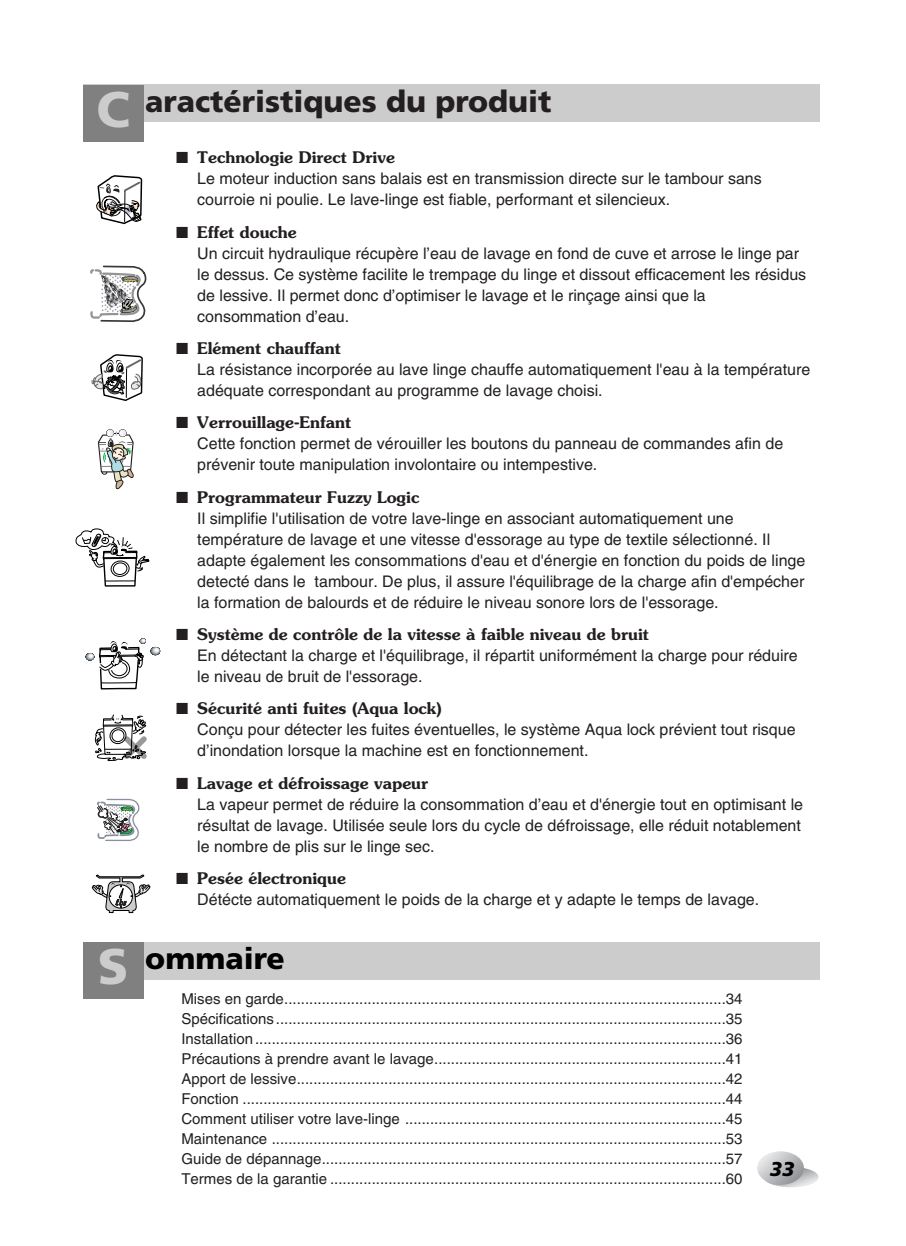
<style>
.page{position:relative;width:906px;height:1246px;background:#fff}
.page>*{position:absolute;margin:0;border:0;box-sizing:border-box;transform-origin:0 0}
.t1{font:900 30px "Frutiger";color:#231f20}
.t2{font:900 30px "Frutiger";color:#000}
.t3{font:italic 900 20px "Frutiger";color:#000}
.t4{font:16px/21px "Helvetica";color:#231f20}
.t5{font:600 16px "Souvenir";color:#231f20}
.t6{font:15px/20px "Helvetica";color:#231f20;text-align:justify}
.s1{font-size:50px;color:#ccc}
</style>
<div class="page">
<svg style="left:764px;top:1167px;width:55px;height:20px"></svg>
<svg style="left:757px;top:1151px;width:47px;height:34px"></svg>
<div style="left:83px;top:85px;width:736px;height:37px;background:#ccc"></div>
<div style="left:83px;top:85px;width:60px;height:57px;background:#808080"></div>
<div style="left:83px;top:942px;width:736px;height:38px;background:#ccc"></div>
<div style="left:83px;top:942px;width:60px;height:57px;background:#808080"></div>
<svg style="left:90px;top:265px;width:57px;height:57px"></svg>
<svg style="left:92px;top:354px;width:51px;height:47px"></svg>
<svg style="left:97px;top:429px;width:37px;height:60px"></svg>
<svg style="left:75px;top:528px;width:75px;height:59px"></svg>
<div style="left:86px;top:653px;width:8px;height:8px;background:#575e61;border-radius:50%"></div>
<div style="left:86px;top:653px;width:8px;height:7px;background:#6f767a;border-radius:50%"></div>
<div style="left:150px;top:647px;width:10px;height:8px;background:#404849;border-radius:50%"></div>
<div style="left:151px;top:647px;width:9px;height:8px;background:#686f73;border-radius:50%"></div>
<div style="left:152px;top:648px;width:8px;height:6px;background:#9fa5ac;border-radius:50%"></div>
<svg style="left:153px;top:648px;width:6px;height:6px"></svg>
<svg style="left:87px;top:638px;width:59px;height:52px"></svg>
<svg style="left:95px;top:714px;width:52px;height:47px"></svg>
<svg style="left:97px;top:798px;width:43px;height:44px"></svg>
<svg style="left:91px;top:874px;width:60px;height:40px"></svg>
<svg style="left:96px;top:175px;width:47px;height:50px"></svg>
<h1 class="t1" style="left:97px;top:89px;width:457px"><span class="s1">C</span> aractéristiques du produit</h1>
<p class="t5" style="left:176px;top:151px;width:220px">■ Technologie Direct Drive</p>
<p class="t4" style="left:197px;top:170px;width:566px">Le moteur induction sans balais est en transmission directe sur le tambour sans courroie ni poulie. Le lave-linge est fiable, performant et silencieux.</p>
<p class="t5" style="left:176px;top:226px;width:122px">■ Effet douche</p>
<p class="t4" style="left:197px;top:244px;width:610px">Un circuit hydraulique récupère l’eau de lavage en fond de cuve et arrose le linge par le dessus. Ce système facilite le trempage du linge et dissout efficacement les résidus de lessive. Il permet donc d’optimiser le lavage et le rinçage ainsi que la consommation d’eau.</p>
<p class="t5" style="left:176px;top:342px;width:166px">■ Elément chauffant</p>
<p class="t4" style="left:197px;top:360px;width:615px">La résistance incorporée au lave linge chauffe automatiquement l'eau à la température adéquate correspondant au programme de lavage choisi.</p>
<p class="t5" style="left:176px;top:416px;width:176px">■ Verrouillage-Enfant</p>
<p class="t4" style="left:197px;top:435px;width:587px">Cette fonction permet de vérouiller les boutons du panneau de commandes afin de prévenir toute manipulation involontaire ou intempestive.</p>
<p class="t5" style="left:176px;top:491px;width:245px">■ Programmateur Fuzzy Logic</p>
<p class="t4" style="left:197px;top:509px;width:610px">Il simplifie l'utilisation de votre lave-linge en associant automatiquement une température de lavage et une vitesse d'essorage au type de textile sélectionné. Il adapte également les consommations d'eau et d'énergie en fonction du poids de linge detecté dans le tambour. De plus, il assure l'équilibrage de la charge afin d'empécher la formation de balourds et de réduire le niveau sonore lors de l'essorage.</p>
<p class="t5" style="left:176px;top:628px;width:474px">■ Système de contrôle de la vitesse à faible niveau de bruit</p>
<p class="t4" style="left:197px;top:647px;width:602px">En détectant la charge et l'équilibrage, il répartit uniformément la charge pour réduire le niveau de bruit de l'essorage.</p>
<p class="t5" style="left:176px;top:702px;width:267px">■ Sécurité anti fuites (Aqua lock)</p>
<p class="t4" style="left:197px;top:721px;width:600px">Conçu pour détecter les fuites éventuelles, le système Aqua lock prévient tout risque d’inondation lorsque la machine est en fonctionnement.</p>
<p class="t5" style="left:176px;top:777px;width:253px">■ Lavage et défroissage vapeur</p>
<p class="t4" style="left:197px;top:795px;width:607px">La vapeur permet de réduire la consommation d’eau et d'énergie tout en optimisant le résultat de lavage. Utilisée seule lors du cycle de défroissage, elle réduit notablement le nombre de plis sur le linge sec.</p>
<p class="t5" style="left:176px;top:872px;width:171px">■ Pesée électronique</p>
<p class="t4" style="left:197px;top:891px;width:563px">Détécte automatiquement le poids de la charge et y adapte le temps de lavage.</p>
<h1 class="t2" style="left:98px;top:946px;width:188px"><span class="s1">S</span> ommaire</h1>
<p class="t6" style="left:181px;top:990px;width:563px">Mises en garde..........................................................................................................34<br>Spécifications............................................................................................................35<br>Installation.................................................................................................................36<br>Précautions à prendre avant le lavage......................................................................41<br>Apport de lessive.......................................................................................................42<br>Fonction ....................................................................................................................44<br>Comment utiliser votre lave-linge .............................................................................45<br>Maintenance .............................................................................................................53<br>Guide de dépannage.................................................................................................57<br>Termes de la garantie ...............................................................................................60</p>
<p class="t3" style="left:770px;top:1160px;width:26px">33</p>
</div>
